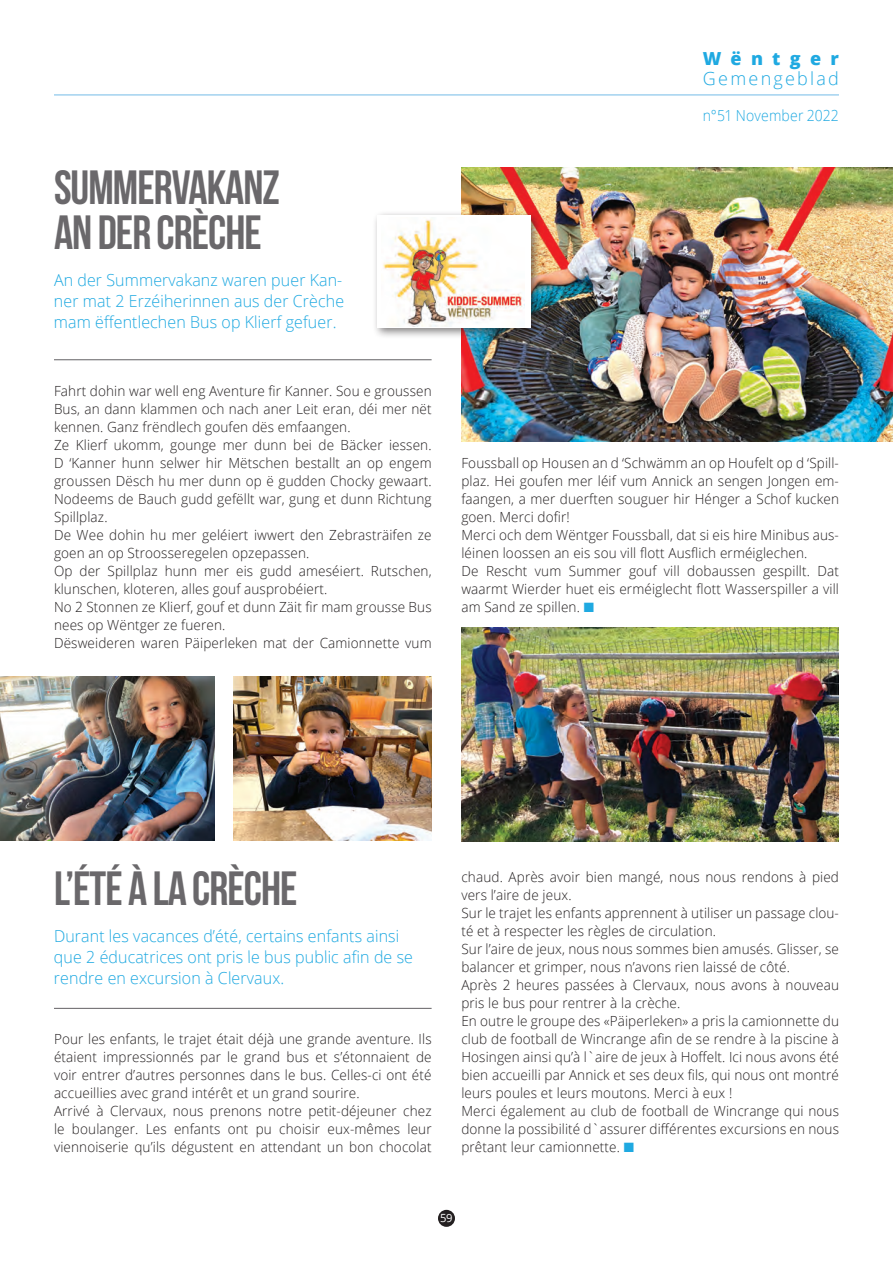
<style>
.page{position:relative;width:893px;height:1263px;background:#fff}
.page>*{position:absolute;margin:0;border:0;box-sizing:border-box;transform-origin:0 0}
.t1{font:48px/45px "Bebas Neue";letter-spacing:-.02em;color:#6a686b}
.t2{font:300 18px "Open Sans";letter-spacing:.125em;color:#1fa9e1}
.t3{font:800 18px "Open Sans";letter-spacing:.515em;color:#1fa9e1}
.t4{font:300 16.5px/21px "Open Sans";color:#1fa9e1;text-align:justify}
.t5{font:300 15.3px "Open Sans";letter-spacing:.015em;color:#1fa9e1;scale:.92 1}
.t6{font:300 13.95px/18px "Open Sans";letter-spacing:.01em;color:#231f20}
.t7{font:11.25px "Open Sans";color:#fff}
.s1{color:#1fa9e1}
</style>
<div class="page">
<div style="left:438px;top:1210px;width:17px;height:17px;background:#231f20;border-radius:50%"></div>
<hr style="left:54px;top:94px;width:785px;height:1px;background:#79bfe9">
<hr style="left:54px;top:359px;width:378px;height:1px;background:#6a686b">
<hr style="left:54px;top:1008px;width:378px;height:1px;background:#6a686b">
<img style="left:461px;top:168px;width:432px;height:273px">
<div style="left:372px;top:210px;width:170px;height:129px;background:#231f20;opacity:.56"></div>
<div style="left:377px;top:215px;width:154px;height:113px;background:#fff"></div>
<img style="left:383px;top:219px;width:140px;height:107px">
<img style="left:461px;top:628px;width:378px;height:213px">
<img style="left:0;top:676px;width:215px;height:165px">
<img style="left:234px;top:676px;width:198px;height:165px">
<h1 class="t1" style="left:54px;top:164px;width:227px">SUMMERVAKANZ<br>AN DER CRÈCHE</h1>
<p class="t4" style="left:54px;top:269px;width:292px">An der Summervakanz waren puer Kan&shy;ner mat 2 Erzéiherinnen aus der Crèche mam ëffentlechen Bus op Klierf gefuer.</p>
<p class="t6" style="left:54px;top:382px;width:379px">Fahrt dohin war well eng Aventure fir Kanner. Sou e groussen Bus, an dann klammen och nach aner Leit eran, déi mer nët kennen. Ganz frëndlech goufen dës emfaangen.<br>Ze Klierf ukomm, gounge mer dunn bei de Bäcker iessen.<br>D ‘Kanner hunn selwer hir Mëtschen bestallt an op engem groussen Dësch hu mer dunn op ë gudden Chocky gewaart.<br>Nodeems de Bauch gudd gefëllt war, gung et dunn Richtung Spillplaz.<br>De Wee dohin hu mer geléiert iwwert den Zebrasträifen ze goen an op Stroosseregelen opzepassen.<br>Op der Spillplaz hunn mer eis gudd ameséiert. Rutschen, klunschen, kloteren, alles gouf ausprobéiert.<br>No 2 Stonnen ze Klierf, gouf et dunn Zäit fir mam grousse Bus nees op Wëntger ze fueren.<br>Dësweideren waren Päiperleken mat der Camionnette vum</p>
<p class="t3" style="left:703px;top:44px;width:138px">Wëntger</p>
<p class="t2" style="left:703px;top:66px;width:138px">Gemengeblad</p>
<p class="t5" style="left:703px;top:105px;width:149px">n°51 November 2022</p>
<p class="t6" style="left:461px;top:454px;width:379px">Foussball op Housen an d ‘Schwämm an op Houfelt op d ‘Spill&shy;plaz. Hei goufen mer léif vum Annick an sengen Jongen em&shy;faangen, a mer duerften souguer hir Hénger a Schof kucken goen. Merci dofir!<br>Merci och dem Wëntger Foussball, dat si eis hire Minibus aus&shy;léinen loossen an eis sou vill flott Ausflich erméiglechen.<br>De Rescht vum Summer gouf vill dobaussen gespillt. Dat waarmt Wierder huet eis erméiglecht flott Wasserspiller a vill am Sand ze spillen. <span class="s1">■</span></p>
<h1 class="t1" style="left:54px;top:865px;width:245px">L’ÉTÉ À LA CRÈCHE</h1>
<p class="t4" style="left:54px;top:925px;width:361px;text-align:left">Durant les vacances d’été, certains enfants ainsi que 2 éducatrices ont pris le bus public afin de se rendre en excursion à Clervaux.</p>
<p class="t6" style="left:54px;top:1030px;width:379px">Pour les enfants, le trajet était déjà une grande aventure. Ils étaient impressionnés par le grand bus et s’étonnaient de voir entrer d’autres personnes dans le bus. Celles-ci ont été accueillies avec grand intérêt et un grand sourire.<br>Arrivé à Clervaux, nous prenons notre petit-déjeuner chez le boulanger. Les enfants ont pu choisir eux-mêmes leur viennoiserie qu’ils dégustent en attendant un bon chocolat</p>
<p class="t6" style="left:461px;top:868px;width:379px">chaud. Après avoir bien mangé, nous nous rendons à pied vers l’aire de jeux.<br>Sur le trajet les enfants apprennent à utiliser un passage clou&shy;té et à respecter les règles de circulation.<br>Sur l’aire de jeux, nous nous sommes bien amusés. Glisser, se balancer et grimper, nous n’avons rien laissé de côté.<br>Après 2 heures passées à Clervaux, nous avons à nouveau pris le bus pour rentrer à la crèche.<br>En outre le groupe des «Päiperleken» a pris la camionnette du club de football de Wincrange afin de se rendre à la piscine à Hosingen ainsi qu’à l`aire de jeux à Hoffelt. Ici nous avons été bien accueilli par Annick et ses deux fils, qui nous ont montré leurs poules et leurs moutons. Merci à eux !<br>Merci également au club de football de Wincrange qui nous donne la possibilité d`assurer différentes excursions en nous prêtant leur camionnette. <span class="s1">■</span></p>
<p class="t7" style="left:440px;top:1210px;width:14px">59</p>
</div>
